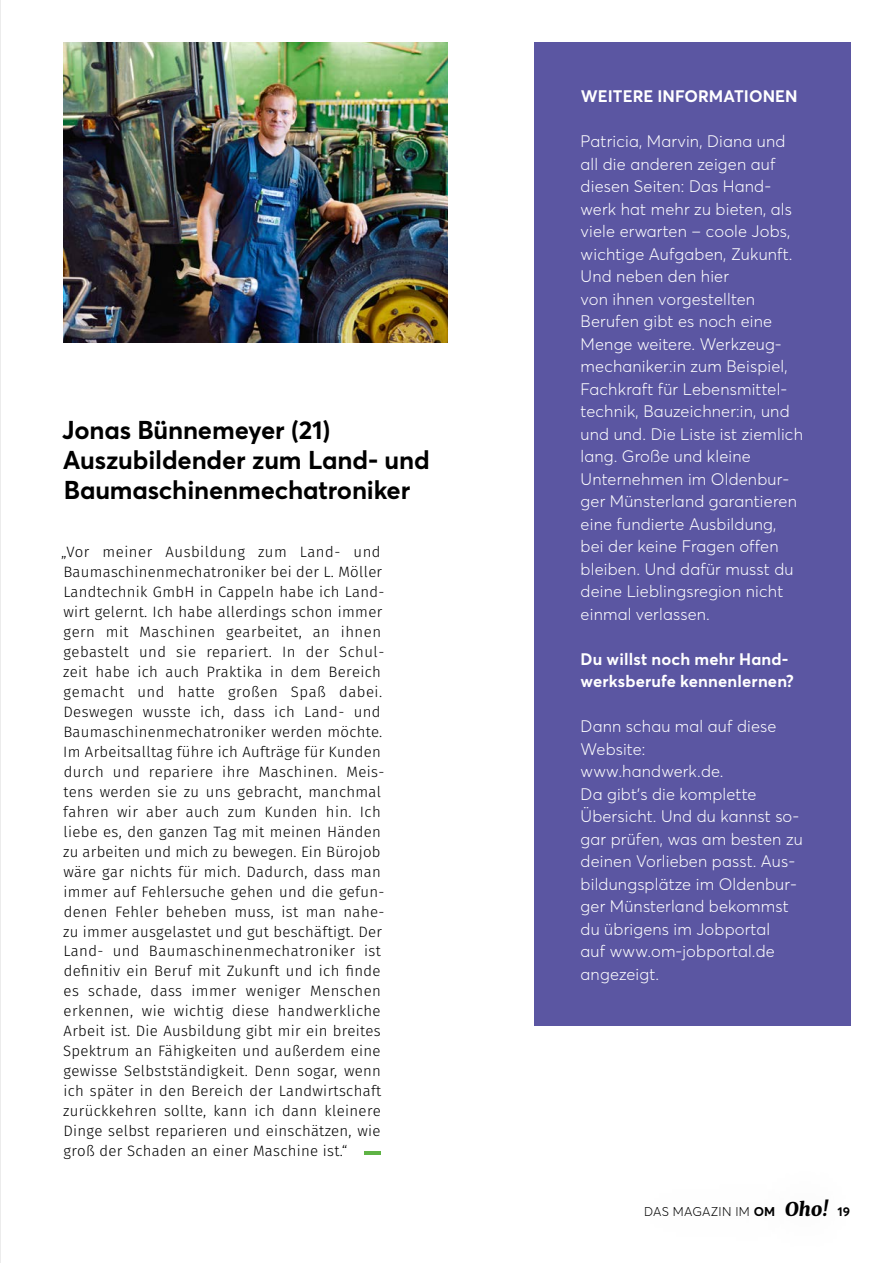
<style>
.page{position:relative;width:893px;height:1263px;background:#fff}
.page>*{position:absolute;margin:0;border:0;box-sizing:border-box;transform-origin:0 0}
.t1{font:700 25.5px/30px "Averta";letter-spacing:-.005em;color:#000}
.t2{font:300 16.5px/22.5px "Averta";letter-spacing:.01em;color:#fff}
.t3{font:700 16.5px/22.5px "Averta";letter-spacing:.01em;color:#fff}
.t4{font:300 15px/20px "Fira Sans";letter-spacing:.02em;color:#000}
.t5{font:300 12.6px "Averta";letter-spacing:.015em;color:#000}
.s1{font-weight:700}
.s2{font-family:"Merriweather";font-weight:900;font-style:italic;font-size:19.2px}
</style>
<div class="page">
<hr style="left:0;top:0;width:1px;height:1263px;background:#dadada">
<img style="left:64px;top:43px;width:384px;height:299px">
<hr style="left:364px;top:1151px;width:16px;height:4px;background:#5fb345">
<div style="left:534px;top:43px;width:316px;height:983px;background:#5b56a2"></div>
<h1 class="t1" style="left:62px;top:414px;width:370px">Jonas Bünnemeyer (21)<br>Auszubildender zum Land- und<br>Baumaschinenmechatroniker</h1>
<p class="t4" style="left:61px;top:542px;width:325px">„Vor meiner Ausbildung zum Land- und Baumaschinenmechatroniker bei der L. Möller Landtechnik GmbH in Cappeln habe ich Land&shy;wirt gelernt. Ich habe allerdings schon immer gern mit Maschinen gearbeitet, an ihnen gebastelt und sie repariert. In der Schul&shy;zeit habe ich auch Praktika in dem Bereich gemacht und hatte großen Spaß dabei.<br>Deswegen wusste ich, dass ich Land- und Baumaschinenmechatroniker werden möchte.<br>Im Arbeitsalltag führe ich Aufträge für Kunden durch und repariere ihre Maschinen. Meis&shy;tens werden sie zu uns gebracht, manchmal fahren wir aber auch zum Kunden hin. Ich liebe es, den ganzen Tag mit meinen Händen zu arbeiten und mich zu bewegen. Ein Bürojob wäre gar nichts für mich. Dadurch, dass man immer auf Fehlersuche gehen und die gefun&shy;denen Fehler beheben muss, ist man nahe&shy;zu immer ausgelastet und gut beschäftigt. Der Land- und Baumaschinenmechatroniker ist definitiv ein Beruf mit Zukunft und ich finde es schade, dass immer weniger Menschen erkennen, wie wichtig diese handwerkliche Arbeit ist. Die Ausbildung gibt mir ein breites Spektrum an Fähigkeiten und außerdem eine gewisse Selbstständigkeit. Denn sogar, wenn ich später in den Bereich der Landwirtschaft zurückkehren sollte, kann ich dann kleinere Dinge selbst reparieren und einschätzen, wie groß der Schaden an einer Maschine ist.“</p>
<p class="t3" style="left:581px;top:85px;width:218px">WEITERE INFORMATIONEN</p>
<p class="t2" style="left:581px;top:130px;width:224px">Patricia, Marvin, Diana und all die anderen zeigen auf diesen Seiten: Das Hand&shy;werk hat mehr zu bieten, als viele erwarten – coole Jobs, wichtige Aufgaben, Zukunft.<br>Und neben den hier<br>von ihnen vorgestellten<br>Berufen gibt es noch eine<br>Menge weitere. Werkzeug&shy;mechaniker:in zum Beispiel,<br>Fachkraft für Lebensmittel&shy;technik, Bauzeichner:in, und und und. Die Liste ist ziemlich lang. Große und kleine<br>Unternehmen im Oldenbur&shy;ger Münsterland garantieren eine fundierte Ausbildung, bei der keine Fragen offen bleiben. Und dafür musst du deine Lieblingsregion nicht einmal verlassen.</p>
<p class="t3" style="left:581px;top:647px;width:215px">Du willst noch mehr Hand&shy;werksberufe kennenlernen?</p>
<p class="t2" style="left:581px;top:715px;width:224px">Dann schau mal auf diese<br>Website:<br>www.handwerk.de.<br>Da gibt’s die komplette<br>Übersicht. Und du kannst so&shy;gar prüfen, was am besten zu deinen Vorlieben passt. Aus&shy;bildungsplätze im Oldenbur&shy;ger Münsterland bekommst du übrigens im Jobportal<br>auf www.om-jobportal.de angezeigt.</p>
<p class="t5" style="left:644px;top:1204px;width:207px">DAS MAGAZIN IM <span class="s1">OM</span> <span class="s2">Oho!</span> <span class="s1">19</span></p>
</div>
